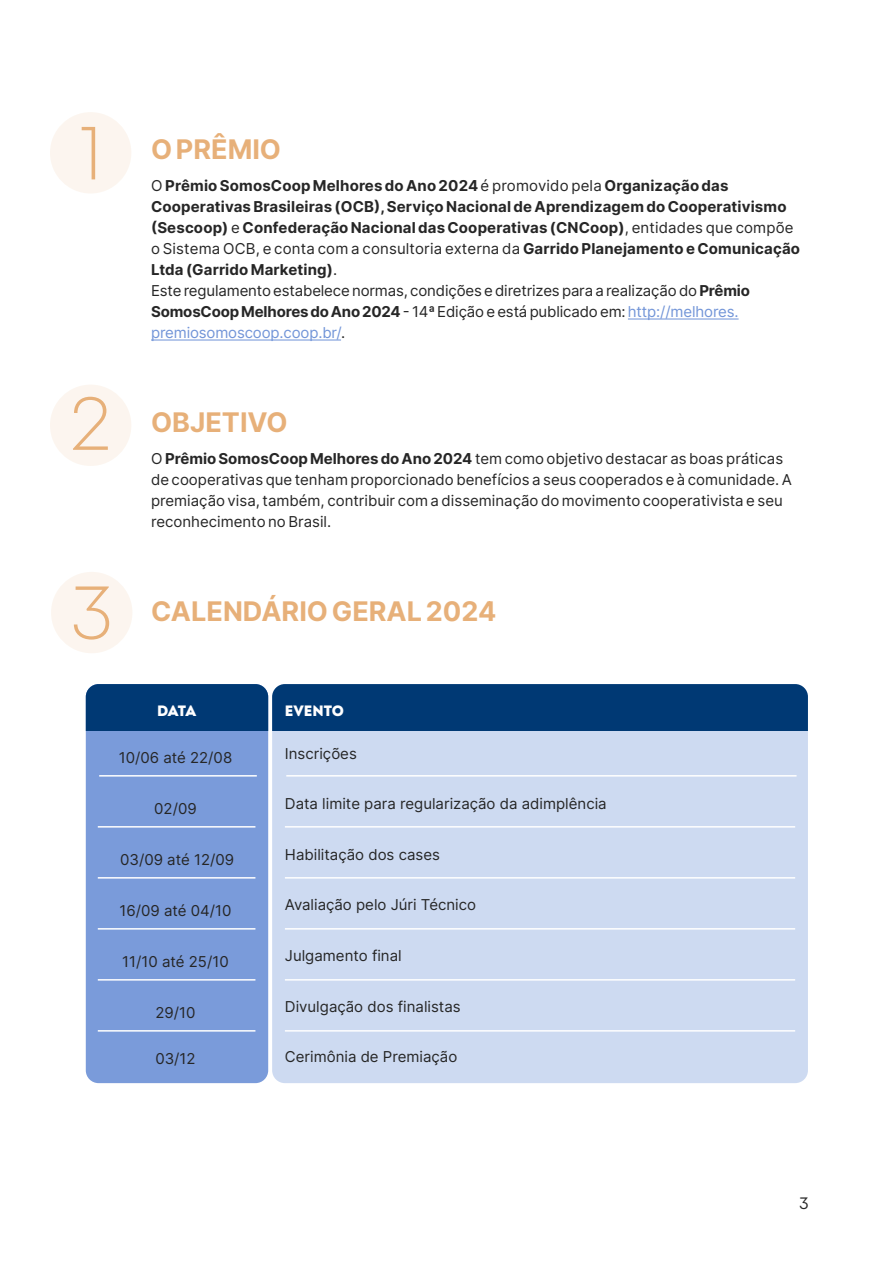
<style>
.page{position:relative;width:893px;height:1263px;background:#fff}
.page>*{position:absolute;margin:0;border:0;box-sizing:border-box;transform-origin:0 0}
.List_Paragraph{font:75px "Intro Light Alt";color:#e7b079}
.Default{font:700 27px "Inter";color:#e7b079}
.Titulo{font:700 27px "Inter";color:#e7b079}
.t1{font:16.5px "Intro";color:#262626}
.t2{font:15px/21px "Inter";color:#262626}
.t3{font:700 15px/21px "Inter";letter-spacing:.01em;color:#262626}
.t4{font:900 15px "Intro";letter-spacing:-.005em;color:#fff}
.s1{font-weight:400}
.s2{font-weight:700}
.s3{color:#7295d8}
</style>
<div class="page">
<div style="left:86px;top:684px;width:182px;height:399px;background:#7a9bda;border-radius:13px"></div>
<div style="left:86px;top:684px;width:182px;height:46px;background:#003974"></div>
<div style="left:272px;top:684px;width:536px;height:399px;background:#cddaf1;border-radius:13px"></div>
<div style="left:272px;top:684px;width:536px;height:46px;background:#003974"></div>
<hr style="left:285px;top:826px;width:510px;height:1px;background:#fff">
<hr style="left:286px;top:775px;width:510px;height:1px;background:#fff">
<hr style="left:285px;top:877px;width:510px;height:1px;background:#fff">
<hr style="left:285px;top:979px;width:510px;height:1px;background:#fff">
<hr style="left:285px;top:928px;width:510px;height:1px;background:#fff">
<hr style="left:285px;top:1030px;width:510px;height:1px;background:#fff">
<hr style="left:98px;top:826px;width:157px;height:1px;background:#fff">
<hr style="left:99px;top:775px;width:158px;height:1px;background:#fff">
<hr style="left:98px;top:877px;width:157px;height:1px;background:#fff">
<hr style="left:98px;top:979px;width:157px;height:1px;background:#fff">
<hr style="left:98px;top:928px;width:157px;height:1px;background:#fff">
<hr style="left:98px;top:1030px;width:157px;height:1px;background:#fff">
<hr style="left:628px;top:318px;width:111px;height:1px;background:#7295d8">
<hr style="left:151px;top:339px;width:190px;height:1px;background:#7295d8">
<div style="left:50px;top:112px;width:81px;height:82px;background:#fcf5ef;border-radius:50%"></div>
<div style="left:50px;top:385px;width:81px;height:81px;background:#fcf5ef;border-radius:50%"></div>
<div style="left:51px;top:572px;width:81px;height:81px;background:#fcf5ef;border-radius:50%"></div>
<p class="List_Paragraph" style="left:79px;top:109px;width:24px">1</p>
<p class="List_Paragraph" style="left:69px;top:379px;width:44px">2</p>
<p class="List_Paragraph" style="left:70px;top:568px;width:45px">3</p>
<p class="Titulo" style="left:151px;top:130px;width:132px">O PRÊMIO</p>
<p class="t3" style="left:151px;top:174px;width:650px"><span class="s1">O</span> Prêmio SomosCoop Melhores do Ano 2024 <span class="s1">é promovido pela</span> Organização das Cooperativas Brasileiras (OCB), Serviço Nacional de Aprendizagem do Cooperativismo (Sescoop) <span class="s1">e</span> Confederação Nacional das Cooperativas (CNCoop)<span class="s1">, entidades que compõe o Sistema OCB, e conta com a consultoria externa da</span> Garrido Planejamento e Comunicação Ltda (Garrido Marketing)<span class="s1">.</span></p>
<p class="t2" style="left:151px;top:279px;width:600px">Este regulamento estabelece normas, condições e diretrizes para a realização do <span class="s2">Prêmio<br>SomosCoop Melhores do Ano 2024</span> - 14ª Edição e está publicado em: <span class="s3">http://melhores. premiosomoscoop.coop.br/</span>.</p>
<p class="Titulo" style="left:151px;top:403px;width:138px">OBJETIVO</p>
<p class="t2" style="left:151px;top:447px;width:642px">O <span class="s2">Prêmio SomosCoop Melhores do Ano 2024</span> tem como objetivo destacar as boas práticas de cooperativas que tenham proporcionado benefícios a seus cooperados e à comunidade. A premiação visa, também, contribuir com a disseminação do movimento cooperativista e seu reconhecimento no Brasil.</p>
<p class="Default" style="left:151px;top:592px;width:347px">CALENDÁRIO GERAL 2024</p>
<p class="t4" style="left:157px;top:701px;width:41px">DATA</p>
<p class="t4" style="left:285px;top:701px;width:61px">EVENTO</p>
<p class="t2" style="left:285px;top:742px;width:73px">Inscrições</p>
<p class="t2" style="left:285px;top:793px;width:323px">Data limite para regularização da adimplência</p>
<p class="t2" style="left:285px;top:843px;width:157px">Habilitação dos cases</p>
<p class="t2" style="left:285px;top:894px;width:193px">Avaliação pelo Júri Técnico</p>
<p class="t2" style="left:285px;top:945px;width:118px">Julgamento final</p>
<p class="t2" style="left:285px;top:995px;width:177px">Divulgação dos finalistas</p>
<p class="t2" style="left:285px;top:1046px;width:174px">Cerimônia de Premiação</p>
<p class="t2" style="left:119px;top:746px;width:115px">10/06 até 22/08</p>
<p class="t2" style="left:154px;top:797px;width:44px">02/09</p>
<p class="t2" style="left:120px;top:848px;width:116px">03/09 até 12/09</p>
<p class="t2" style="left:119px;top:899px;width:114px">16/09 até 04/10</p>
<p class="t2" style="left:122px;top:950px;width:108px">11/10 até 25/10</p>
<p class="t2" style="left:155px;top:1001px;width:42px">29/10</p>
<p class="t2" style="left:155px;top:1048px;width:42px">03/12</p>
<p class="t1" style="left:799px;top:1194px;width:11px">3</p>
</div>
